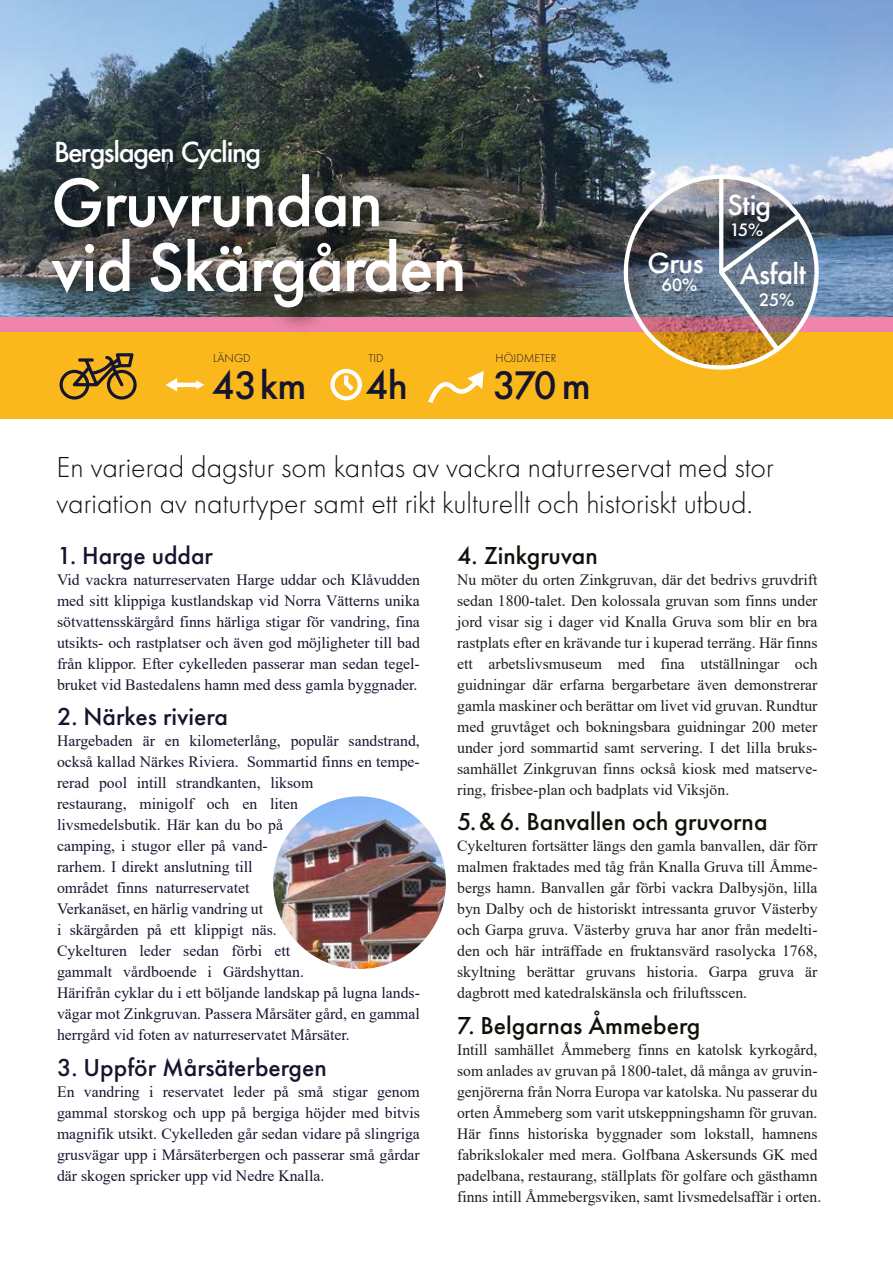
<style>
.page{position:relative;width:893px;height:1263px;background:#fff}
.page>*{position:absolute;margin:0;border:0;box-sizing:border-box;transform-origin:0 0}
.t1{font:500 71.4px/64.8px "Futura PT";letter-spacing:-.02em;color:#fff}
.t2{font:500 41.4px "Futura PT";letter-spacing:-.02em;color:#15152e}
.t3{font:500 30.3px "Futura PT";letter-spacing:-.06em;color:#fff}
.t4{font:500 30.3px "Futura PT";letter-spacing:-.04em;color:#fff}
.t5{font:300 30px/36px "Futura PT";color:#13100a}
.t6{font:500 25.5px "Futura PT";color:#13100a}
.t7{font:500 25.5px "Futura PT";color:#15152e}
.t8{font:500 18.75px "Futura PT";color:#fff}
.t9{font:15.75px/21px "Times New Roman";color:#1d1d1b;text-align:justify}
.t10{font:15.75px/21px "Times New Roman";color:#15152e;text-align:justify}
.t11{font:300 12px "Futura PT";color:#15152e}
</style>
<div class="page">
<img style="left:0;top:0;width:893px;height:318px">
<div style="left:0;top:330px;width:893px;height:88px;background:#fbb81d"></div>
<div style="left:0;top:318px;width:893px;height:14px;background:#ef85aa"></div>
<hr style="left:175px;top:383px;width:23px;height:4px;background:#fff">
<svg style="left:166px;top:378px;width:11px;height:14px"></svg>
<svg style="left:196px;top:380px;width:8px;height:9px"></svg>
<svg style="left:428px;top:371px;width:56px;height:32px"></svg>
<div style="left:330px;top:369px;width:32px;height:31px;border:4px solid #fff;border-radius:50%"></div>
<svg style="left:340px;top:376px;width:18px;height:19px"></svg>
<svg style="left:60px;top:353px;width:77px;height:47px"></svg>
<img style="left:273px;top:796px;width:173px;height:173px;border-radius:86px">
<img style="left:39px;top:155px;width:460px;height:173px">
<img style="left:607px;top:172px;width:222px;height:198px">
<h3 class="t3" style="left:54px;top:134px;width:209px">Bergslagen Cycling</h3>
<h1 class="t1" style="left:51px;top:170px;width:417px">Gruvrundan vid Skärgården</h1>
<p class="t11" style="left:213px;top:351px;width:39px">LÄNGD</p>
<p class="t11" style="left:496px;top:351px;width:62px">HÖJDMETER</p>
<h2 class="t2" style="left:493px;top:360px;width:99px">370 m</h2>
<p class="t11" style="left:368px;top:351px;width:17px">TID</p>
<h2 class="t2" style="left:365px;top:360px;width:44px">4h</h2>
<h2 class="t2" style="left:212px;top:360px;width:96px">43km</h2>
<h3 class="t4" style="left:647px;top:245px;width:58px">Grus</h3>
<p class="t8" style="left:662px;top:274px;width:37px">60%</p>
<h3 class="t4" style="left:727px;top:187px;width:45px">Stig</h3>
<p class="t8" style="left:730px;top:219px;width:35px">15%</p>
<h3 class="t4" style="left:740px;top:256px;width:68px">Asfalt</h3>
<p class="t8" style="left:759px;top:288px;width:37px">25%</p>
<h3 class="t5" style="left:57px;top:449px;width:719px">En varierad dagstur som kantas av vackra naturreservat med stor variation av naturtyper samt ett rikt kulturellt och historiskt utbud.</h3>
<h3 class="t7" style="left:57px;top:540px;width:158px">1. Harge uddar</h3>
<p class="t10" style="left:57px;top:569px;width:364px">Vid vackra naturreservaten Harge uddar och Klåvudden med sitt klippiga kustlandskap vid Norra Vätterns unika sötvattensskärgård finns härliga stigar för vandring, fina utsikts- och rastplatser och även god möjligheter till bad från klippor. Efter cykelleden passerar man sedan tegel&shy;bruket vid Bastedalens hamn med dess gamla byggnader.</p>
<h3 class="t7" style="left:57px;top:701px;width:172px">2. Närkes riviera</h3>
<p class="t10" style="left:57px;top:730px;width:364px;text-align:left">Hargebaden är en kilometerlång, populär sandstrand, också kallad Närkes Riviera. Sommartid finns en tempe&shy;rerad pool intill strandkanten, liksom<br>restaurang, minigolf och en liten<br>livsmedelsbutik. Här kan du bo på<br>camping, i stugor eller på vand-<br>rarhem. I direkt anslutning till<br>området finns naturreservatet<br>Verkanäset, en härlig vandring ut<br>i skärgården på ett klippigt näs.<br>Cykelturen leder sedan förbi ett<br>gammalt vårdboende i Gärdshyttan.<br>Härifrån cyklar du i ett böljande landskap på lugna lands&shy;vägar mot Zinkgruvan. Passera Mårsäter gård, en gammal herrgård vid foten av naturreservatet Mårsäter.</p>
<h3 class="t7" style="left:57px;top:1052px;width:271px">3. Uppför Mårsäterbergen</h3>
<p class="t10" style="left:57px;top:1080px;width:364px">En vandring i reservatet leder på små stigar genom gammal storskog och upp på bergiga höjder med bitvis magnifik utsikt. Cykelleden går sedan vidare på slingriga grusvägar upp i Mårsäterbergen och passerar små gårdar där skogen spricker upp vid Nedre Knalla.</p>
<h3 class="t6" style="left:457px;top:540px;width:142px">4. Zinkgruvan</h3>
<p class="t9" style="left:457px;top:569px;width:362px">Nu möter du orten Zinkgruvan, där det bedrivs gruvdrift sedan 1800-talet. Den kolossala gruvan som finns under jord visar sig i dager vid Knalla Gruva som blir en bra rastplats efter en krävande tur i kuperad terräng. Här finns ett arbetslivsmuseum med fina utställningar och guidningar där erfarna bergarbetare även demonstrerar gamla maskiner och berättar om livet vid gruvan. Rundtur med gruvtåget och bokningsbara guidningar 200 meter under jord sommartid samt servering. I det lilla bruks&shy;samhället Zinkgruvan finns också kiosk med matserve&shy;ring, frisbee-plan och badplats vid Viksjön.</p>
<h3 class="t6" style="left:457px;top:806px;width:312px">5.&amp; 6. Banvallen och gruvorna</h3>
<p class="t9" style="left:457px;top:835px;width:362px">Cykelturen fortsätter längs den gamla banvallen, där förr malmen fraktades med tåg från Knalla Gruva till Åmme&shy;bergs hamn. Banvallen går förbi vackra Dalbysjön, lilla byn Dalby och de historiskt intressanta gruvor Västerby och Garpa gruva. Västerby gruva har anor från medelti&shy;den och här inträffade en fruktansvärd rasolycka 1768, skyltning berättar gruvans historia. Garpa gruva är dagbrott med katedralskänsla och friluftsscen.</p>
<h3 class="t6" style="left:457px;top:1010px;width:245px">7. Belgarnas Åmmeberg</h3>
<p class="t9" style="left:457px;top:1038px;width:366px;text-align:left">Intill samhället Åmmeberg finns en katolsk kyrkogård, som anlades av gruvan på 1800-talet, då många av gruvin&shy;genjörerna från Norra Europa var katolska. Nu passerar du orten Åmmeberg som varit utskeppningshamn för gruvan.<br>Här finns historiska byggnader som lokstall, hamnens fabrikslokaler med mera. Golfbana Askersunds GK med padelbana, restaurang, ställplats för golfare och gästhamn finns intill Åmmebergsviken, samt livsmedelsaffär i orten.</p>
</div>
